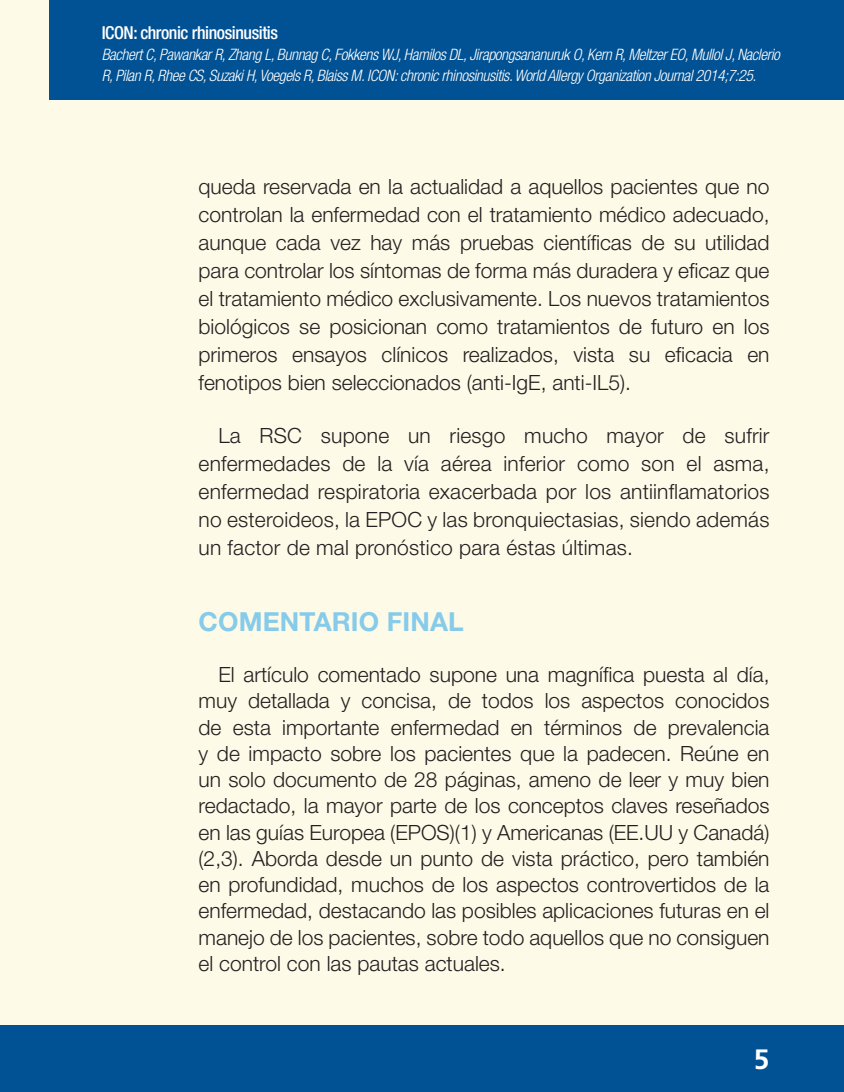
<style>
.page{position:relative;width:844px;height:1092px;background:#fff}
.page>*{position:absolute;margin:0;border:0;box-sizing:border-box;transform-origin:0 0}
.t1{font:700 28px "Frutiger LT Std";color:#fff}
.t2{font:700 26.25px "Helvetica Neue LT Std";letter-spacing:.005em;color:#86cbea}
.t3{font:300 21px/28px "Helvetica Neue LT Std";color:#231f20;text-align:justify}
.t4{font:500 condensed 17.85px "Helvetica Neue LT Std";letter-spacing:-.025em;color:#fff}
.t5{font:italic 300 condensed 15.75px/21px "Helvetica Neue LT Std";letter-spacing:-.025em;color:#fff}
</style>
<div class="page">
<div style="left:0;top:0;width:843px;height:1025px;background:#fefae8"></div>
<div style="left:49px;top:0;width:794px;height:99px;background:#015294"></div>
<div style="left:0;top:1025px;width:843px;height:66px;background:#015294"></div>
<p class="t4" style="left:102px;top:22px;width:178px">ICON: chronic rhinosinusitis</p>
<p class="t5" style="left:102px;top:45px;width:679px">Bachert C, Pawankar R, Zhang L, Bunnag C, Fokkens WJ, Hamilos DL, Jirapongsananuruk O, Kern R, Meltzer EO, Mullol J, Naclerio<br>R, Pilan R, Rhee CS, Suzaki H, Voegels R, Blaiss M. ICON: chronic rhinosinusitis. World Allergy Organization Journal 2014;7:25.</p>
<p class="t3" style="left:198px;top:172px;width:572px">queda reservada en la actualidad a aquellos pacientes que no controlan la enfermedad con el tratamiento médico adecuado, aunque cada vez hay más pruebas científicas de su utilidad para controlar los síntomas de forma más duradera y eficaz que el tratamiento médico exclusivamente. Los nuevos tratamientos biológicos se posicionan como tratamientos de futuro en los primeros ensayos clínicos realizados, vista su eficacia en fenotipos bien seleccionados (anti-IgE, anti-IL5).</p>
<p class="t3" style="left:198px;top:420px;width:572px;text-indent:20px">La RSC supone un riesgo mucho mayor de sufrir enfermedades de la vía aérea inferior como son el asma, enfermedad respiratoria exacerbada por los antiinflamatorios no esteroideos, la EPOC y las bronquiectasias, siendo además un factor de mal pronóstico para éstas últimas.</p>
<p class="t2" style="left:198px;top:605px;width:266px">COMENTARIO FINAL</p>
<p class="t3" style="left:198px;top:661px;width:572px;line-height:26.2px;text-indent:20px">El artículo comentado supone una magnífica puesta al día, muy detallada y concisa, de todos los aspectos conocidos de esta importante enfermedad en términos de prevalencia y de impacto sobre los pacientes que la padecen. Reúne en un solo documento de 28 páginas, ameno de leer y muy bien redactado, la mayor parte de los conceptos claves reseñados en las guías Europea (EPOS)(1) y Americanas (EE.UU y Canadá) (2,3). Aborda desde un punto de vista práctico, pero también en profundidad, muchos de los aspectos controvertidos de la enfermedad, destacando las posibles aplicaciones futuras en el manejo de los pacientes, sobre todo aquellos que no consiguen el control con las pautas actuales.</p>
<h1 class="t1" style="left:753px;top:1042px;width:17px">5</h1>
</div>
